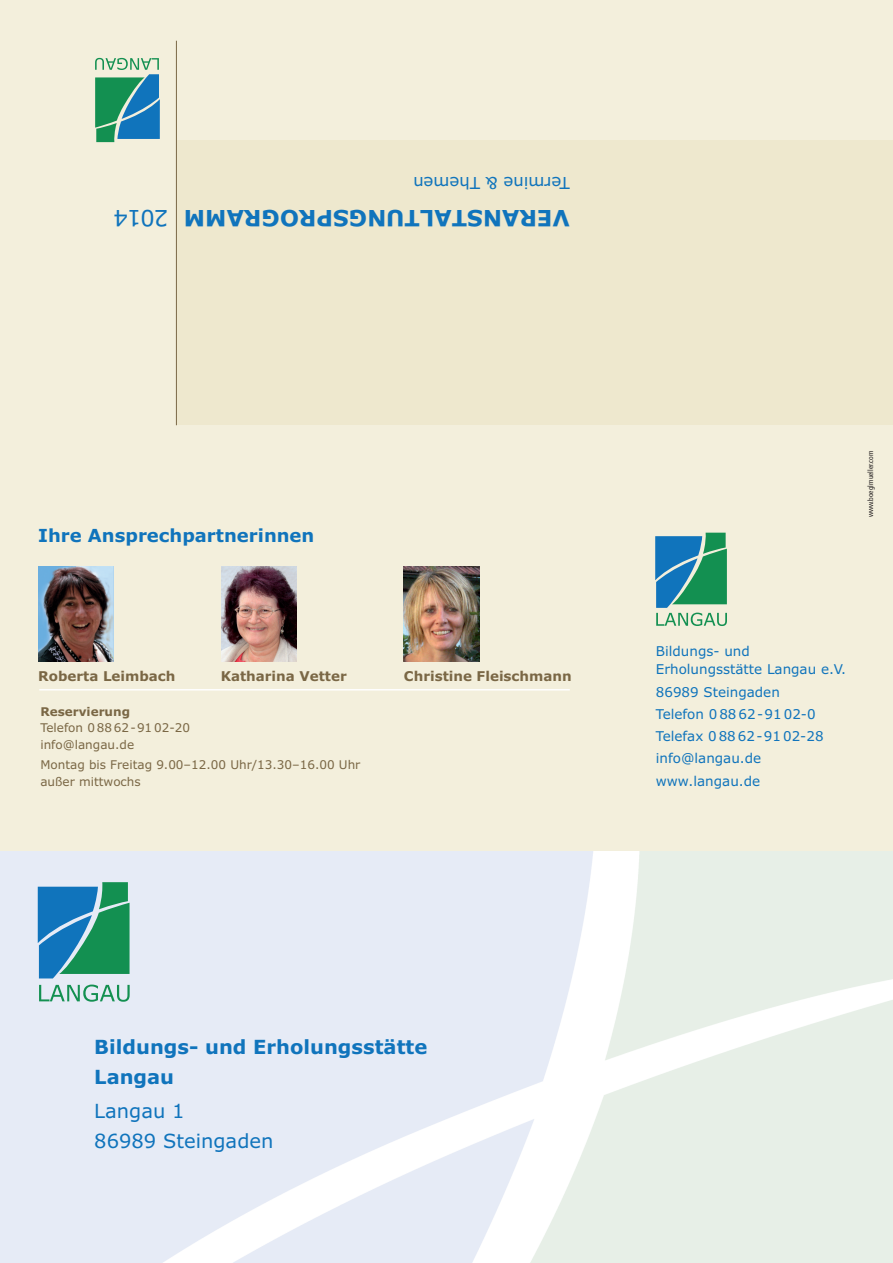
<style>
.page{position:relative;width:893px;height:1263px;background:#fff}
.page>*{position:absolute;margin:0;border:0;box-sizing:border-box;transform-origin:0 0}
.t1{font:700 22.5px "Verdana";color:#1074bc}
.t2{font:22.5px "Verdana";color:#1074bc}
.t3{font:700 19.5px/30px "Verdana";color:#1074bc}
.t4{font:19.5px/30px "Verdana";color:#1074bc}
.t5{font:700 18px "Verdana";color:#1074bc}
.t6{font:16.5px "Verdana";color:#1074bc}
.t7{font:13.5px/22.2px "Verdana";color:#1074bc}
.t8{font:700 13.5px "Verdana";color:#7a6745}
.t9{font:12px/16.5px "Verdana";color:#7a6745}
.t10{font:700 12px "Verdana";color:#7a6745}
.t11{font:condensed 7.5px "Frutiger";color:#231f20}
</style>
<div class="page">
<svg style="left:39px;top:984px;width:91px;height:18px;background:#a5cec3"></svg>
<svg style="left:38px;top:882px;width:92px;height:96px;background:#349299"></svg>
<div style="left:0;top:425px;width:893px;height:425px;background:#f3efdc"></div>
<div style="left:0;top:0;width:893px;height:425px;background:#f3efdc"></div>
<hr style="left:176px;top:41px;width:1px;height:384px;background:#7a6745">
<div style="left:178px;top:140px;width:715px;height:285px;background:#eee8ce"></div>
<svg style="left:95px;top:58px;width:65px;height:84px"></svg>
<img style="left:38px;top:566px;width:76px;height:95px">
<img style="left:221px;top:566px;width:76px;height:95px">
<img style="left:404px;top:566px;width:76px;height:95px">
<svg style="left:655px;top:533px;width:72px;height:93px"></svg>
<hr style="left:39px;top:689px;width:531px;height:1px;background:#fff">
<p class="t6" style="left:570px;top:193px;width:158px;rotate:-180deg">mr eT n i e &amp; T h me ne</p>
<h1 class="t2" style="left:168px;top:231px;width:56px;rotate:-180deg">2014</h1>
<h1 class="t1" style="left:570px;top:231px;width:387px;rotate:-180deg">VERANSTALTUNGSPROGRAMM</h1>
<h3 class="t5" style="left:38px;top:525px;width:278px">Ihre Ansprechpartnerinnen</h3>
<p class="t8" style="left:38px;top:668px;width:139px">Roberta Leimbach</p>
<p class="t8" style="left:221px;top:668px;width:128px">Katharina Vetter</p>
<p class="t8" style="left:404px;top:668px;width:169px">Christine Fleischmann</p>
<p class="t10" style="left:40px;top:704px;width:91px">Reservierung</p>
<p class="t9" style="left:40px;top:720px;width:151px">Telefon 0 88 62-9102-20 info@langau.de</p>
<p class="t9" style="left:40px;top:757px;width:321px">Montag bis Freitag 9.00–12.00 Uhr/13.30–16.00 Uhr außer mittwochs</p>
<p class="t11" style="left:867px;top:517px;width:68px;rotate:-90deg">www.boeglmueller.com</p>
<p class="t7" style="left:656px;top:643px;width:192px;line-height:18px">Bildungs- und<br>Erholungsstätte Langau e.V.</p>
<p class="t7" style="left:656px;top:681px;width:169px">86989 Steingaden<br>Telefon 0 88 62-9102-0<br>Telefax 0 88 62-9102-28 info@langau.de www.langau.de</p>
<h2 class="t3" style="left:94px;top:1032px;width:335px">Bildungs- und Erholungsstätte<br>Langau</h2>
<h2 class="t4" style="left:94px;top:1096px;width:181px">Langau 1<br>86989 Steingaden</h2>
</div>
